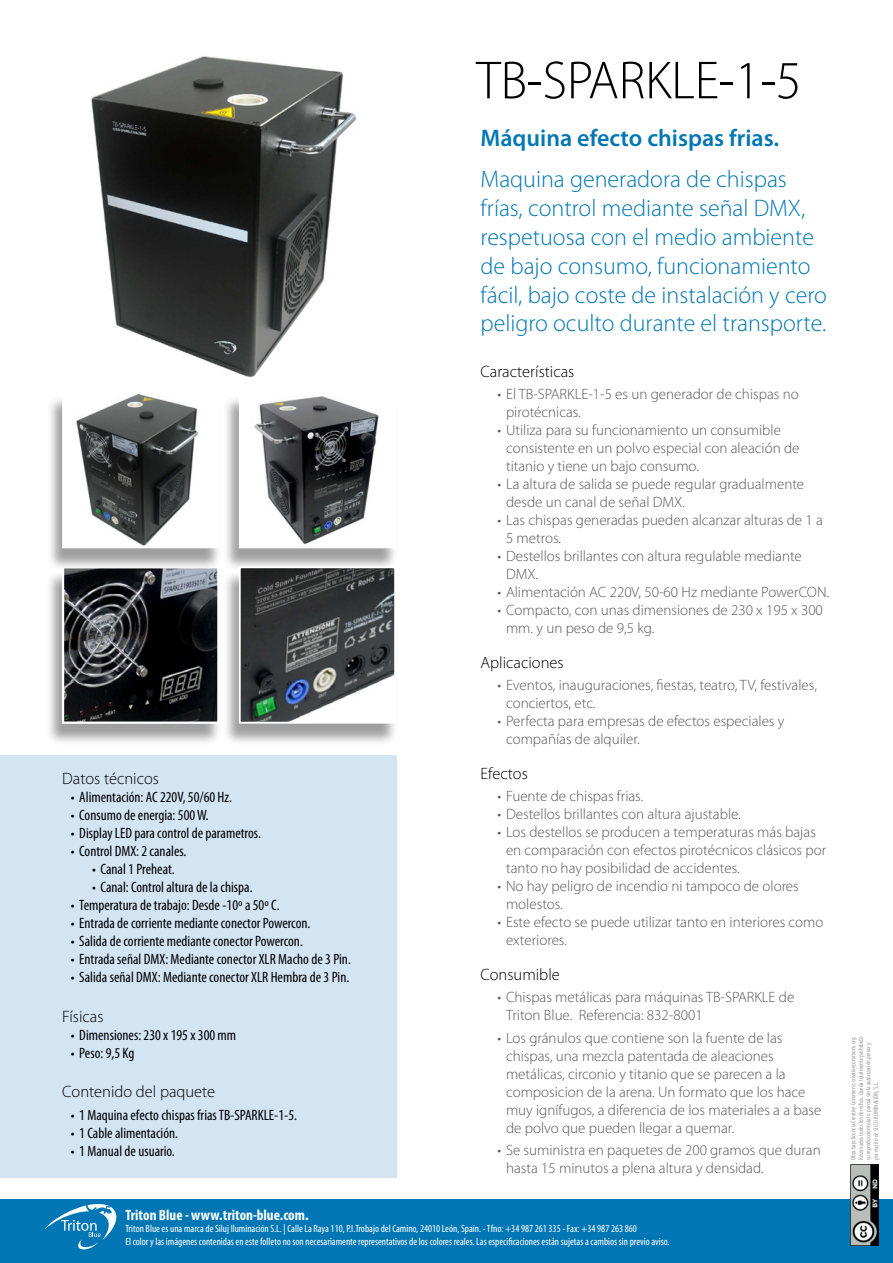
<style>
.page{position:relative;width:893px;height:1263px;background:#fff}
.page>*{position:absolute;margin:0;border:0;box-sizing:border-box;transform-origin:0 0}
.t1{font:300 54px "Myriad Pro";color:#000}
.t2{font:300 24px/28.8px "Myriad Pro";color:#0077b4}
.t3{font:600 24px "Myriad Pro";color:#0077b4}
.t4{font:300 16.5px "Myriad Pro";color:#000}
.t5{font:300 15px/18px "Myriad Pro";color:#575756}
.t6{font:condensed 15px "Myriad Pro";color:#000}
.t7{font:700 condensed 15px "Myriad Pro";color:#fff}
.t8{font:condensed 10.5px/12.6px "Myriad Pro";color:#fff}
.t9{font:condensed 6.75px/7.5px "Myriad Pro";color:#9d9d9c}
</style>
<div class="page">
<div style="left:0;top:756px;width:396px;height:422px;background:#d3e4f3"></div>
<div style="left:0;top:1199px;width:893px;height:64px;background:#0077b4"></div>
<svg style="left:44px;top:1204px;width:73px;height:46px"></svg>
<img style="left:850px;top:1164px;width:28px;height:81px">
<img style="left:91px;top:56px;width:266px;height:322px">
<div style="left:223px;top:395px;width:176px;height:176px;background:#000;opacity:.38"></div>
<img style="left:242px;top:395px;width:151px;height:150px">
<div style="left:46px;top:570px;width:176px;height:176px;background:#000;opacity:.38"></div>
<img style="left:65px;top:571px;width:152px;height:150px">
<div style="left:62px;top:566px;width:158px;height:158px;border:2px solid #fff"></div>
<div style="left:223px;top:571px;width:176px;height:175px;background:#000;opacity:.38"></div>
<img style="left:242px;top:569px;width:151px;height:152px">
<div style="left:239px;top:566px;width:157px;height:158px;border:2px solid #fff"></div>
<div style="left:46px;top:395px;width:176px;height:176px;background:#000;opacity:.38"></div>
<img style="left:65px;top:394px;width:151px;height:151px">
<p class="t4" style="left:62px;top:769px;width:98px">Datos técnicos</p>
<p class="t6" style="left:71px;top:789px;width:163px">• Alimentación: AC 220V, 50/60 Hz.</p>
<p class="t6" style="left:71px;top:807px;width:139px">• Consumo de energia: 500 W.</p>
<p class="t6" style="left:71px;top:825px;width:192px">• Display LED para control de parametros.</p>
<p class="t6" style="left:71px;top:843px;width:117px">• Control DMX: 2 canales.</p>
<p class="t6" style="left:92px;top:861px;width:84px">• Canal 1 Preheat.</p>
<p class="t6" style="left:92px;top:879px;width:162px">• Canal: Control altura de la chispa.</p>
<p class="t6" style="left:71px;top:897px;width:210px">• Temperatura de trabajo: Desde -10º a 50º C.</p>
<p class="t6" style="left:71px;top:915px;width:241px">• Entrada de corriente mediante conector Powercon.</p>
<p class="t6" style="left:71px;top:933px;width:234px">• Salida de corriente mediante conector Powercon.</p>
<p class="t6" style="left:71px;top:951px;width:282px">• Entrada señal DMX: Mediante conector XLR Macho de 3 Pin.</p>
<p class="t6" style="left:71px;top:969px;width:280px">• Salida señal DMX: Mediante conector XLR Hembra de 3 Pin.</p>
<p class="t4" style="left:62px;top:1007px;width:43px">Físicas</p>
<p class="t6" style="left:71px;top:1027px;width:167px">• Dimensiones: 230 x 195 x 300 mm</p>
<p class="t6" style="left:71px;top:1045px;width:65px">• Peso: 9,5 Kg</p>
<p class="t4" style="left:62px;top:1083px;width:154px">Contenido del paquete</p>
<p class="t6" style="left:71px;top:1106px;width:228px">• 1 Maquina efecto chispas frias TB-SPARKLE-1-5.</p>
<p class="t6" style="left:71px;top:1124px;width:109px">• 1 Cable alimentación.</p>
<p class="t6" style="left:71px;top:1142px;width:105px">• 1 Manual de usuario.</p>
<h1 class="t1" style="left:476px;top:51px;width:327px">TB-SPARKLE-1-5</h1>
<h2 class="t3" style="left:480px;top:124px;width:300px">Máquina efecto chispas frias.</h2>
<h2 class="t2" style="left:480px;top:165px;width:348px">Maquina generadora de chispas frías, control mediante señal DMX, respetuosa con el medio ambiente de bajo consumo, funcionamiento fácil, bajo coste de instalación y cero peligro oculto durante el transporte.</h2>
<p class="t4" style="left:480px;top:362px;width:95px">Características</p>
<p class="t5" style="left:506px;top:385px;width:294px;text-indent:-9px">• El TB-SPARKLE-1-5 es un generador de chispas no pirotécnicas.</p>
<p class="t5" style="left:506px;top:421px;width:295px;text-indent:-9px">• Utiliza para su funcionamiento un consumible consistente en un polvo especial con aleación de titanio y tiene un bajo consumo.</p>
<p class="t5" style="left:506px;top:475px;width:300px;text-indent:-9px">• La altura de salida se puede regular gradualmente desde un canal de señal DMX.</p>
<p class="t5" style="left:506px;top:511px;width:318px;text-indent:-9px">• Las chispas generadas pueden alcanzar alturas de 1 a<br>5 metros.</p>
<p class="t5" style="left:506px;top:547px;width:297px;text-indent:-9px">• Destellos brillantes con altura regulable mediante<br>DMX.</p>
<p class="t5" style="left:497px;top:583px;width:333px">• Alimentación AC 220V, 50-60 Hz mediante PowerCON.</p>
<p class="t5" style="left:506px;top:601px;width:318px;text-indent:-9px">• Compacto, con unas dimensiones de 230 x 195 x 300 mm. y un peso de 9,5 kg.</p>
<p class="t4" style="left:480px;top:653px;width:85px">Aplicaciones</p>
<p class="t5" style="left:506px;top:676px;width:312px;text-indent:-9px">• Eventos, inauguraciones, fiestas, teatro, TV, festivales, conciertos, etc.</p>
<p class="t5" style="left:506px;top:712px;width:280px;text-indent:-9px">• Perfecta para empresas de efectos especiales y compañías de alquiler.</p>
<p class="t4" style="left:480px;top:764px;width:49px">Efectos</p>
<p class="t5" style="left:497px;top:787px;width:147px">• Fuente de chispas frias.</p>
<p class="t5" style="left:497px;top:805px;width:245px">• Destellos brillantes con altura ajustable.</p>
<p class="t5" style="left:506px;top:823px;width:322px;text-indent:-9px">• Los destellos se producen a temperaturas más bajas en comparación con efectos pirotécnicos clásicos por tanto no hay posibilidad de accidentes.</p>
<p class="t5" style="left:506px;top:877px;width:294px;text-indent:-9px">• No hay peligro de incendio ni tampoco de olores molestos.</p>
<p class="t5" style="left:506px;top:913px;width:319px;text-indent:-9px">• Este efecto se puede utilizar tanto en interiores como exteriores.</p>
<p class="t4" style="left:480px;top:965px;width:81px">Consumible</p>
<p class="t5" style="left:506px;top:989px;width:290px;text-indent:-9px">• Chispas metálicas para máquinas TB-SPARKLE de<br>Triton Blue. Referencia: 832-8001</p>
<p class="t5" style="left:506px;top:1029px;width:317px;text-indent:-9px">• Los gránulos que contiene son la fuente de las chispas, una mezcla patentada de aleaciones metálicas, circonio y titanio que se parecen a la composicion de la arena. Un formato que los hace muy ignífugos, a diferencia de los materiales a a base de polvo que pueden llegar a quemar.</p>
<p class="t5" style="left:506px;top:1141px;width:316px;text-indent:-9px">• Se suministra en paquetes de 200 gramos que duran hasta 15 minutos a plena altura y densidad.</p>
<p class="t7" style="left:125px;top:1205px;width:185px">Triton Blue - www.triton-blue.com.</p>
<p class="t8" style="left:125px;top:1223px;width:545px">Triton Blue es una marca de Siluj Iluminación S.L. | Calle La Raya 110, P.I.Trobajo del Camino, 24010 León, Spain. - Tfno: +34 987 261 335 - Fax: +34 987 263 860<br>El color y las imágenes contenidas en este folleto no son necesariamente representativos de los colores reales. Las especificaciones están sujetas a cambios sin previo aviso.</p>
<p class="t9" style="left:850px;top:1160px;width:125px;rotate:-90deg">Obra bajo licencia Creative Commons: creativecommons.org Reservados todos los derechos. Queda totalmente prohibido su reproducción total o parcial sin la autorización previa y por escrito de SILUJ ILUMINACIÓN, S.L.</p>
</div>
